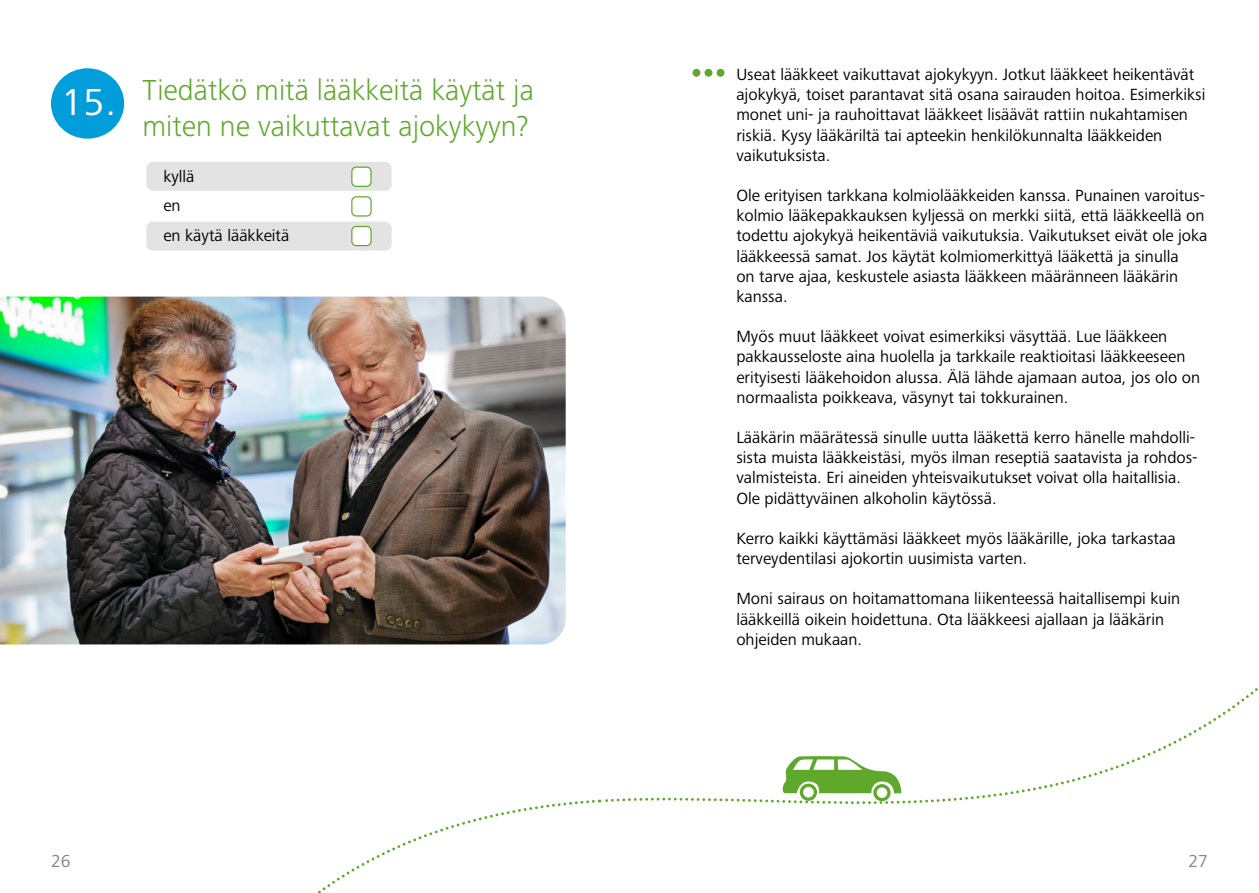
<style>
.page{position:relative;width:1259px;height:893px;background:#fff}
.page>*{position:absolute;margin:0;border:0;box-sizing:border-box;transform-origin:0 0}
.t1{font:300 30px/36px "Frutiger Next Pro";color:#5fa82c;text-align:right}
.t2{font:18px "Frutiger Next Pro";color:#878787}
.t3{font:16.8px/20.1px "Frutiger Next Pro";color:#000}
.s1{font-weight:400;font-size:39px;color:#fff}
</style>
<div class="page">
<div style="left:51px;top:68px;width:73px;height:71px;background:#009dda;border-radius:50%"></div>
<div style="left:146px;top:162px;width:246px;height:29px;background:#e3e3e3;border-radius:6px"></div>
<div style="left:146px;top:222px;width:246px;height:29px;background:#e3e3e3;border-radius:6px"></div>
<div style="left:352px;top:167px;width:19px;height:19px;background:#fff;border-radius:4px"></div>
<div style="left:351px;top:167px;width:21px;height:20px;border:1px solid #5fa82c;border-radius:4px"></div>
<div style="left:351px;top:196px;width:21px;height:21px;border:1px solid #5fa82c;border-radius:4px"></div>
<div style="left:352px;top:226px;width:19px;height:20px;background:#fff;border-radius:4px"></div>
<div style="left:351px;top:226px;width:21px;height:20px;border:1px solid #5fa82c;border-radius:4px"></div>
<div style="left:704px;top:69px;width:8px;height:8px;background:#5fa82c;border-radius:50%"></div>
<div style="left:692px;top:69px;width:8px;height:8px;background:#5fa82c;border-radius:50%"></div>
<div style="left:716px;top:69px;width:8px;height:8px;background:#5fa82c;border-radius:50%"></div>
<img style="left:0;top:297px;width:566px;height:347px">
<svg style="left:600px;top:688px;width:658px;height:116px"></svg>
<svg style="left:318px;top:799px;width:282px;height:94px"></svg>
<svg style="left:781px;top:756px;width:120px;height:45px"></svg>
<h1 class="t1" style="left:61px;top:72px;width:474px"><span class="s1">15.</span> Tiedätkö mitä lääkkeitä käytät ja miten ne vaikuttavat ajokykyyn?</h1>
<p class="t3" style="left:163px;top:161px;width:128px;line-height:29.7px">kyllä<br>en<br>en käytä lääkkeitä</p>
<p class="t3" style="left:736px;top:65px;width:470px">Useat lääkkeet vaikuttavat ajokykyyn. Jotkut lääkkeet heikentävät ajokykyä, toiset parantavat sitä osana sairauden hoitoa. Esimerkiksi monet uni- ja rauhoittavat lääkkeet lisäävät rattiin nukahtamisen riskiä. Kysy lääkäriltä tai apteekin henkilökunnalta lääkkeiden vaikutuksista.</p>
<p class="t3" style="left:736px;top:185px;width:473px">Ole erityisen tarkkana kolmiolääkkeiden kanssa. Punainen varoitus&shy;kolmio lääkepakkauksen kyljessä on merkki siitä, että lääkkeellä on todettu ajokykyä heikentäviä vaikutuksia. Vaikutukset eivät ole joka lääkkeessä samat. Jos käytät kolmiomerkittyä lääkettä ja sinulla<br>on tarve ajaa, keskustele asiasta lääkkeen määränneen lääkärin kanssa.</p>
<p class="t3" style="left:736px;top:327px;width:465px">Myös muut lääkkeet voivat esimerkiksi väsyttää. Lue lääkkeen pakkausseloste aina huolella ja tarkkaile reaktioitasi lääkkeeseen erityisesti lääkehoidon alussa. Älä lähde ajamaan autoa, jos olo on normaalista poikkeava, väsynyt tai tokkurainen.</p>
<p class="t3" style="left:736px;top:427px;width:463px">Lääkärin määrätessä sinulle uutta lääkettä kerro hänelle mahdolli&shy;sista muista lääkkeistäsi, myös ilman reseptiä saatavista ja rohdos&shy;valmisteista. Eri aineiden yhteisvaikutukset voivat olla haitallisia.<br>Ole pidättyväinen alkoholin käytössä.</p>
<p class="t3" style="left:736px;top:528px;width:441px">Kerro kaikki käyttämäsi lääkkeet myös lääkärille, joka tarkastaa terveydentilasi ajokortin uusimista varten.</p>
<p class="t3" style="left:736px;top:589px;width:445px">Moni sairaus on hoitamattomana liikenteessä haitallisempi kuin lääkkeillä oikein hoidettuna. Ota lääkkeesi ajallaan ja lääkärin ohjeiden mukaan.</p>
<p class="t2" style="left:51px;top:851px;width:21px">26</p>
<p class="t2" style="left:1188px;top:851px;width:21px">27</p>
</div>
